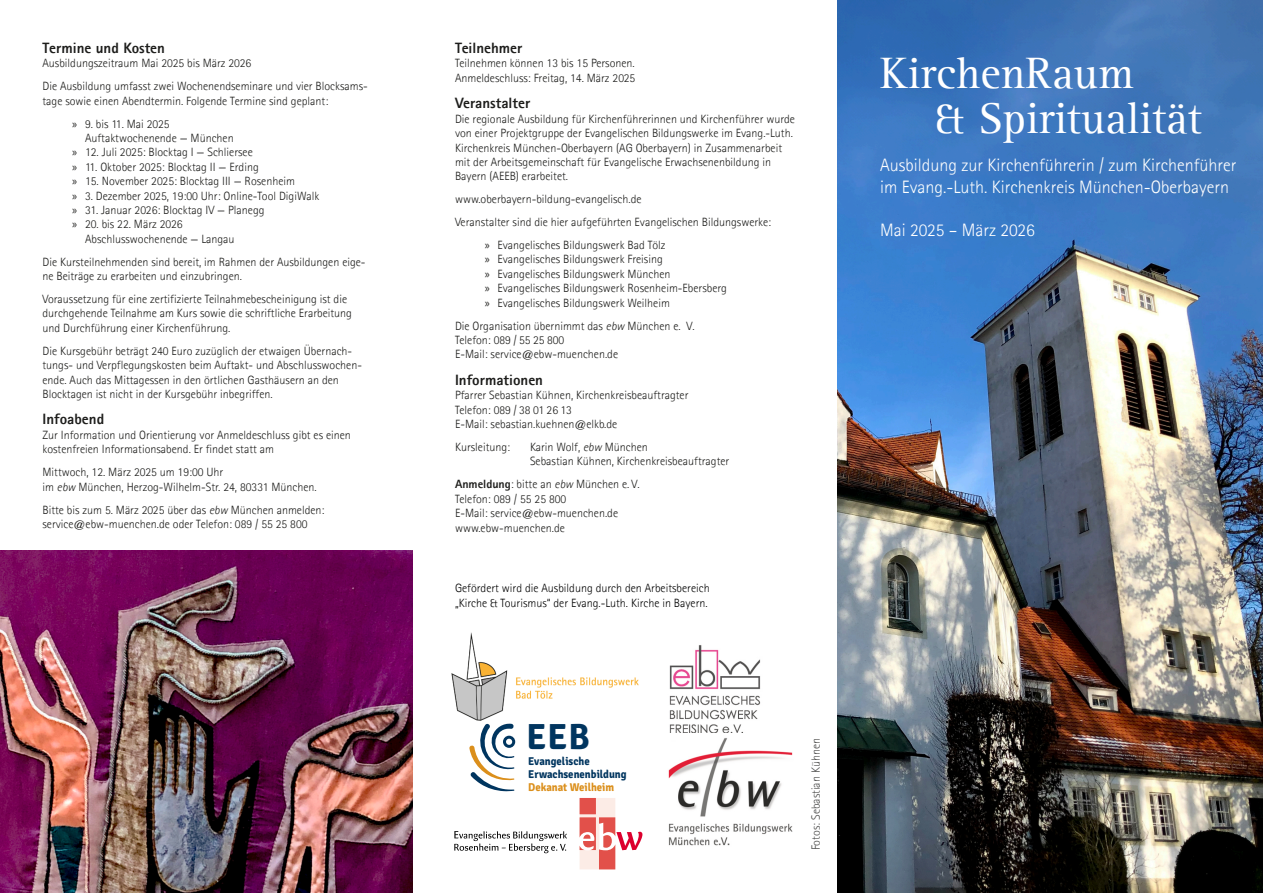
<style>
.page{position:relative;width:1263px;height:893px;background:#fff}
.page>*{position:absolute;margin:0;border:0;box-sizing:border-box;transform-origin:0 0}
.t1{font:45px "Agfa Rotis Serif";color:#fff}
.t2{font:700 36.45px "Signika";color:#00355f;scale:.95 1}
.t3{font:300 18px "Agfa Rotis Sans Serif";color:#fff}
.t4{font:800 15px "Agfa Rotis Sans Serif";color:#1d1d1b}
.t5{font:300 12px "Agfa Rotis Sans Serif";color:#1d1d1b}
.t6{font:300 12px "Agfa Rotis Sans Serif";color:#000}
.t7{font:300 12px "Agfa Rotis Sans Serif";color:#4a4a49}
.t8{font:12px "Myriad Pro";color:#1d1d1b}
.t9{font:700 11.4px/13.6px "Signika";color:#00355f;scale:.95 1}
.t10{font:700 11.4px "Signika";color:#db8f1b;scale:.95 1}
.s1{font-style:italic}
.s2{font-weight:800}
</style>
<div class="page">
<img style="left:838px;top:181px;width:425px;height:712px">
<img style="left:838px;top:0;width:425px;height:181px">
<img style="left:669px;top:645px;width:92px;height:88px">
<img style="left:451px;top:632px;width:187px;height:89px">
<img style="left:668px;top:738px;width:125px;height:108px">
<svg style="left:580px;top:798px;width:62px;height:71px"></svg>
<svg style="left:454px;top:831px;width:113px;height:22px"></svg>
<img style="left:0;top:550px;width:412px;height:343px">
<svg style="left:469px;top:724px;width:46px;height:67px"></svg>
<p class="t4" style="left:43px;top:43px;width:124px">Termine und Kosten</p>
<p class="t5" style="left:43px;top:59px;width:210px">Ausbildungszeitraum Mai 2025 bis März 2026</p>
<p class="t5" style="left:43px;top:82px;width:327px">Die Ausbildung umfasst zwei Wochenendseminare und vier Blocksams-</p>
<p class="t5" style="left:43px;top:96px;width:287px">tage sowie einen Abendtermin. Folgende Termine sind geplant:</p>
<p class="t8" style="left:72px;top:119px;width:7px">»</p>
<p class="t5" style="left:85px;top:119px;width:86px">9. bis 11. Mai 2025</p>
<p class="t5" style="left:85px;top:134px;width:150px">Auftaktwochenende — München</p>
<p class="t8" style="left:72px;top:147px;width:7px">»</p>
<p class="t5" style="left:85px;top:148px;width:169px">12. Juli 2025: Blocktag I — Schliersee</p>
<p class="t8" style="left:72px;top:162px;width:7px">»</p>
<p class="t5" style="left:85px;top:163px;width:175px">11. Oktober 2025: Blocktag II — Erding</p>
<p class="t8" style="left:72px;top:176px;width:7px">»</p>
<p class="t5" style="left:85px;top:177px;width:211px">15. November 2025: Blocktag III — Rosenheim</p>
<p class="t8" style="left:72px;top:191px;width:7px">»</p>
<p class="t5" style="left:85px;top:191px;width:236px">3. Dezember 2025, 19:00 Uhr: Online-Tool DigiWalk</p>
<p class="t8" style="left:72px;top:205px;width:7px">»</p>
<p class="t5" style="left:85px;top:206px;width:181px">31. Januar 2026: Blocktag IV — Planegg</p>
<p class="t8" style="left:72px;top:219px;width:7px">»</p>
<p class="t5" style="left:85px;top:220px;width:99px">20. bis 22. März 2026</p>
<p class="t5" style="left:85px;top:235px;width:151px">Abschlusswochenende — Langau</p>
<p class="t5" style="left:43px;top:257px;width:325px">Die Kursteilnehmenden sind bereit, im Rahmen der Ausbildungen eige-</p>
<p class="t5" style="left:43px;top:272px;width:201px">ne Beiträge zu erarbeiten und einzubringen.</p>
<p class="t5" style="left:43px;top:295px;width:306px">Voraussetzung für eine zertifizierte Teilnahmebescheinigung ist die</p>
<p class="t5" style="left:43px;top:309px;width:311px">durchgehende Teilnahme am Kurs sowie die schriftliche Erarbeitung</p>
<p class="t5" style="left:43px;top:324px;width:189px">und Durchführung einer Kirchenführung.</p>
<p class="t5" style="left:43px;top:346px;width:311px">Die Kursgebühr beträgt 240 Euro zuzüglich der etwaigen Übernach-</p>
<p class="t5" style="left:43px;top:361px;width:321px">tungs- und Verpflegungskosten beim Auftakt- und Abschlusswochen-</p>
<p class="t5" style="left:43px;top:375px;width:298px">ende. Auch das Mittagessen in den örtlichen Gasthäusern an den</p>
<p class="t5" style="left:43px;top:390px;width:232px">Blocktagen ist nicht in der Kursgebühr inbegriffen.</p>
<p class="t4" style="left:43px;top:414px;width:63px">Infoabend</p>
<p class="t5" style="left:43px;top:431px;width:310px">Zur Information und Orientierung vor Anmeldeschluss gibt es einen</p>
<p class="t5" style="left:43px;top:445px;width:233px">kostenfreien Informationsabend. Er findet statt am</p>
<p class="t5" style="left:43px;top:468px;width:182px">Mittwoch, 12. März 2025 um 19:00 Uhr</p>
<p class="t5" style="left:43px;top:482px;width:276px">im <span class="s1">ebw</span> München, Herzog-Wilhelm-Str. 24, 80331 München.</p>
<p class="t5" style="left:43px;top:505px;width:283px">Bitte bis zum 5. März 2025 über das <span class="s1">ebw</span> München anmelden:</p>
<p class="t5" style="left:43px;top:520px;width:267px">service@ebw-muenchen.de oder Telefon: 089 / 55 25 800</p>
<p class="t4" style="left:455px;top:43px;width:69px">Teilnehmer</p>
<p class="t5" style="left:455px;top:59px;width:181px">Teilnehmen können 13 bis 15 Personen.</p>
<p class="t5" style="left:455px;top:74px;width:182px">Anmeldeschluss: Freitag, 14. März 2025</p>
<p class="t4" style="left:455px;top:98px;width:77px">Veranstalter</p>
<p class="t5" style="left:455px;top:114px;width:341px">Die regionale Ausbildung für Kirchenführerinnen und Kirchenführer wurde</p>
<p class="t5" style="left:455px;top:129px;width:339px">von einer Projektgruppe der Evangelischen Bildungswerke im Evang.-Luth.</p>
<p class="t5" style="left:455px;top:143px;width:329px">Kirchenkreis München-Oberbayern (AG Oberbayern) in Zusammenarbeit</p>
<p class="t5" style="left:455px;top:158px;width:317px">mit der Arbeitsgemeinschaft für Evangelische Erwachsenenbildung in</p>
<p class="t5" style="left:455px;top:172px;width:115px">Bayern (AEEB) erarbeitet.</p>
<p class="t5" style="left:455px;top:195px;width:188px">www.oberbayern-bildung-evangelisch.de</p>
<p class="t5" style="left:455px;top:218px;width:318px">Veranstalter sind die hier aufgeführten Evangelischen Bildungswerke:</p>
<p class="t8" style="left:485px;top:240px;width:7px">»</p>
<p class="t5" style="left:497px;top:241px;width:169px">Evangelisches Bildungswerk Bad Tölz</p>
<p class="t8" style="left:485px;top:254px;width:7px">»</p>
<p class="t5" style="left:497px;top:255px;width:167px">Evangelisches Bildungswerk Freising</p>
<p class="t8" style="left:485px;top:269px;width:7px">»</p>
<p class="t5" style="left:497px;top:270px;width:175px">Evangelisches Bildungswerk München</p>
<p class="t8" style="left:485px;top:283px;width:7px">»</p>
<p class="t5" style="left:497px;top:284px;width:231px">Evangelisches Bildungswerk Rosenheim-Ebersberg</p>
<p class="t8" style="left:485px;top:298px;width:7px">»</p>
<p class="t5" style="left:497px;top:298px;width:174px">Evangelisches Bildungswerk Weilheim</p>
<p class="t5" style="left:455px;top:321px;width:241px">Die Organisation übernimmt das <span class="s1">ebw</span> München e. V.</p>
<p class="t5" style="left:455px;top:336px;width:111px">Telefon: 089 / 55 25 800</p>
<p class="t5" style="left:455px;top:350px;width:165px">E-Mail: service@ebw-muenchen.de</p>
<p class="t4" style="left:455px;top:374px;width:90px">Informationen</p>
<p class="t5" style="left:455px;top:391px;width:235px">Pfarrer Sebastian Kühnen, Kirchenkreisbeauftragter</p>
<p class="t5" style="left:455px;top:405px;width:119px">Telefon: 089 / 38 01 26 13</p>
<p class="t5" style="left:455px;top:420px;width:164px">E-Mail: sebastian.kuehnen@elkb.de</p>
<p class="t5" style="left:455px;top:443px;width:57px">Kursleitung:</p>
<p class="t5" style="left:530px;top:443px;width:119px">Karin Wolf, <span class="s1">ebw</span> München</p>
<p class="t5" style="left:530px;top:457px;width:201px">Sebastian Kühnen, Kirchenkreisbeauftragter</p>
<p class="t5" style="left:455px;top:480px;width:186px"><span class="s2">Anmeldung</span>: bitte an <span class="s1">ebw</span> München e. V.</p>
<p class="t5" style="left:455px;top:494px;width:113px">Telefon: 089 / 55 25 800</p>
<p class="t5" style="left:455px;top:509px;width:165px">E-Mail: service@ebw-muenchen.de</p>
<p class="t5" style="left:455px;top:523px;width:111px">www.ebw-muenchen.de</p>
<p class="t6" style="left:455px;top:584px;width:256px">Gefördert wird die Ausbildung durch den Arbeitsbereich</p>
<p class="t6" style="left:455px;top:598px;width:254px">„Kirche &amp; Tourismus“ der Evang.-Luth. Kirche in Bayern.</p>
<h2 class="t2" style="left:526px;top:715px;width:68px">EEB</h2>
<p class="t9" style="left:528px;top:754px;width:105px">Evangelische<br>Erwachsenenbildung</p>
<p class="t10" style="left:528px;top:781px;width:92px">Dekanat Weilheim</p>
<p class="t7" style="left:811px;top:850px;width:114px;rotate:-90deg">Fotos: Sebastian Kühnen</p>
<p class="t1" style="left:880px;top:57px;width:255px">KirchenRaum</p>
<p class="t1" style="left:934px;top:102px;width:269px">&amp; Spiritualität</p>
<p class="t3" style="left:880px;top:159px;width:358px">Ausbildung zur Kirchenführerin / zum Kirchenführer</p>
<p class="t3" style="left:880px;top:180px;width:350px">im Evang.-Luth. Kirchenkreis München-Oberbayern</p>
<p class="t3" style="left:880px;top:223px;width:156px">Mai 2025 – März 2026</p>
</div>
